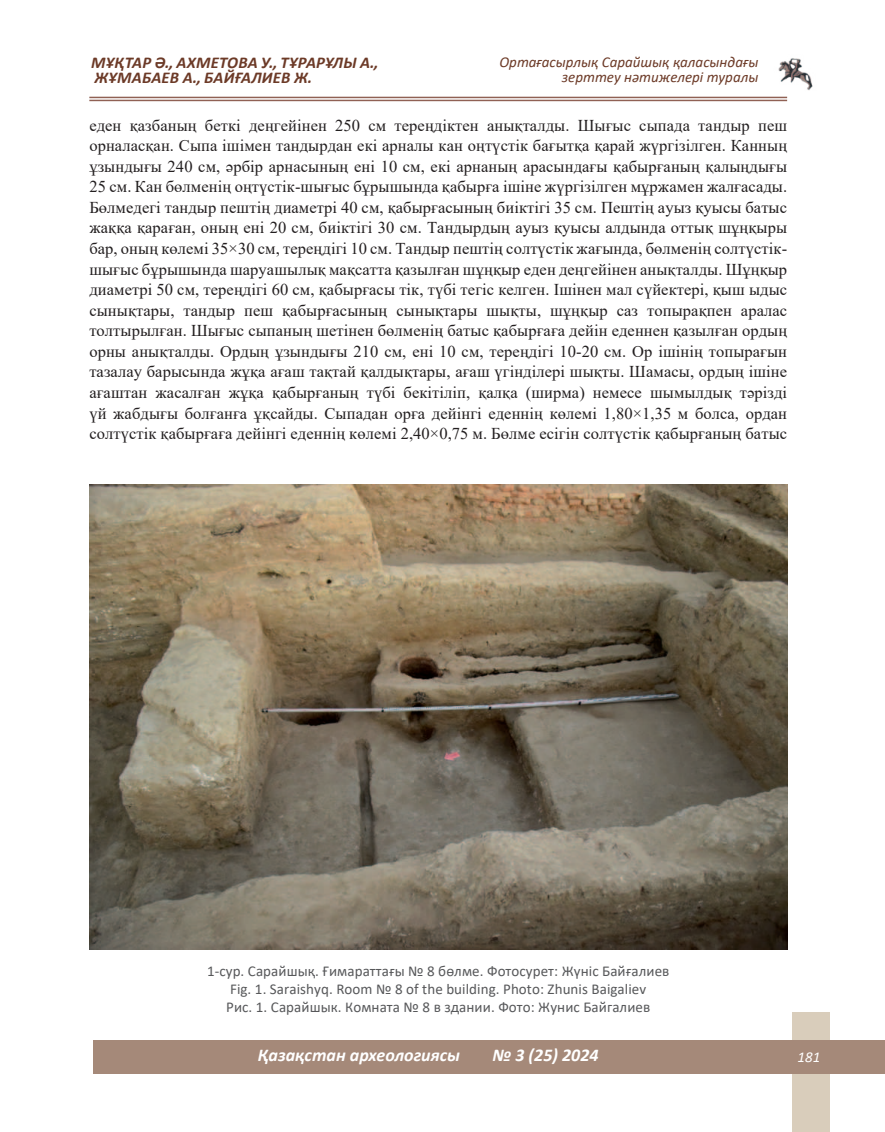
<style>
.page{position:relative;width:885px;height:1132px;background:#fff}
.page>*{position:absolute;margin:0;border:0;box-sizing:border-box;transform-origin:0 0}
.t1{font:italic 700 18px "Calibri";color:#fff}
.t2{font:16.5px/20.5px "Times New Roman";letter-spacing:.005em;color:#231f20;text-align:justify}
.t3{font:italic 700 16.5px/15px "Calibri";letter-spacing:.015em;color:#6c3a27}
.t4{font:15px/18px "Calibri";letter-spacing:.005em;color:#57585a;text-align:center}
.t5{font:italic 15px/15px "Calibri";color:#6c3a27;text-align:right}
.t6{font:italic 15px "Calibri";color:#fff}
</style>
<div class="page">
<img style="left:778px;top:58px;width:35px;height:32px">
<hr style="left:89px;top:97px;width:698px;height:1px;background:#906154">
<hr style="left:89px;top:100px;width:698px;height:1px;background:#906154">
<div style="left:792px;top:1012px;width:37px;height:119px;background:#d9cdbb"></div>
<div style="left:0;top:1040px;width:884px;height:33px;background:#a58979"></div>
<div style="left:0;top:1022px;width:93px;height:68px;background:#fff"></div>
<img style="left:89px;top:484px;width:698px;height:464px">
<p class="t3" style="left:91px;top:54px;width:289px">МҰҚТАР Ә., АХМЕТОВА У., ТҰРАРҰЛЫ А.,<br>ЖҰМАБАЕВ А., БАЙҒАЛИЕВ Ж.</p>
<p class="t5" style="left:499px;top:53px;width:260px">Ортағасырлық Сарайшық қаласындағы зерттеу нәтижелері туралы</p>
<p class="t2" style="left:89px;top:114px;width:699px">еден қазбаның беткі деңгейінен 250 см тереңдіктен анықталды. Шығыс сыпада тандыр пеш орналасқан. Сыпа ішімен тандырдан екі арналы кан оңтүстік бағытқа қарай жүргізілген. Канның ұзындығы 240 см, әрбір арнасының ені 10 см, екі арнаның арасындағы қабырғаның қалыңдығы 25 см. Кан бөлменің оңтүстік-шығыс бұрышында қабырға ішіне жүргізілген мұржамен жалғасады.<br>Бөлмедегі тандыр пештің диаметрі 40 см, қабырғасының биіктігі 35 см. Пештің ауыз қуысы батыс жаққа қараған, оның ені 20 см, биіктігі 30 см. Тандырдың ауыз қуысы алдында оттық шұңқыры бар, оның көлемі 35×30 см, тереңдігі 10 см. Тандыр пештің солтүстік жағында, бөлменің солтүстік&shy;шығыс бұрышында шаруашылық мақсатта қазылған шұңқыр еден деңгейінен анықталды. Шұңқыр диаметрі 50 см, тереңдігі 60 см, қабырғасы тік, түбі тегіс келген. Ішінен мал сүйектері, қыш ыдыс сынықтары, тандыр пеш қабырғасының сынықтары шықты, шұңқыр саз топырақпен аралас толтырылған. Шығыс сыпаның шетінен бөлменің батыс қабырғаға дейін еденнен қазылған ордың орны анықталды. Ордың ұзындығы 210 см, ені 10 см, тереңдігі 10-20 см. Ор ішінің топырағын тазалау барысында жұқа ағаш тақтай қалдықтары, ағаш үгінділері шықты. Шамасы, ордың ішіне ағаштан жасалған жұқа қабырғаның түбі бекітіліп, қалқа (ширма) немесе шымылдық тәрізді үй жабдығы болғанға ұқсайды. Сыпадан орға дейінгі еденнің көлемі 1,80×1,35 м болса, ордан солтүстік қабырғаға дейінгі еденнің көлемі 2,40×0,75 м. Бөлме есігін солтүстік қабырғаның батыс</p>
<p class="t4" style="left:207px;top:961px;width:464px">1-сур. Сарайшық. Ғимараттағы № 8 бөлме. Фотосурет: Жүніс Байғалиев<br>Fig. 1. Saraishyq. Room № 8 of the building. Photo: Zhunis Baigaliev<br>Рис. 1. Сарайшык. Комната № 8 в здании. Фото: Жунис Байгалиев</p>
<p class="t1" style="left:258px;top:1042px;width:204px">Қазақстан археологиясы</p>
<p class="t1" style="left:492px;top:1042px;width:108px">№ 3 (25) 2024</p>
<p class="t6" style="left:797px;top:1051px;width:24px">181</p>
</div>
